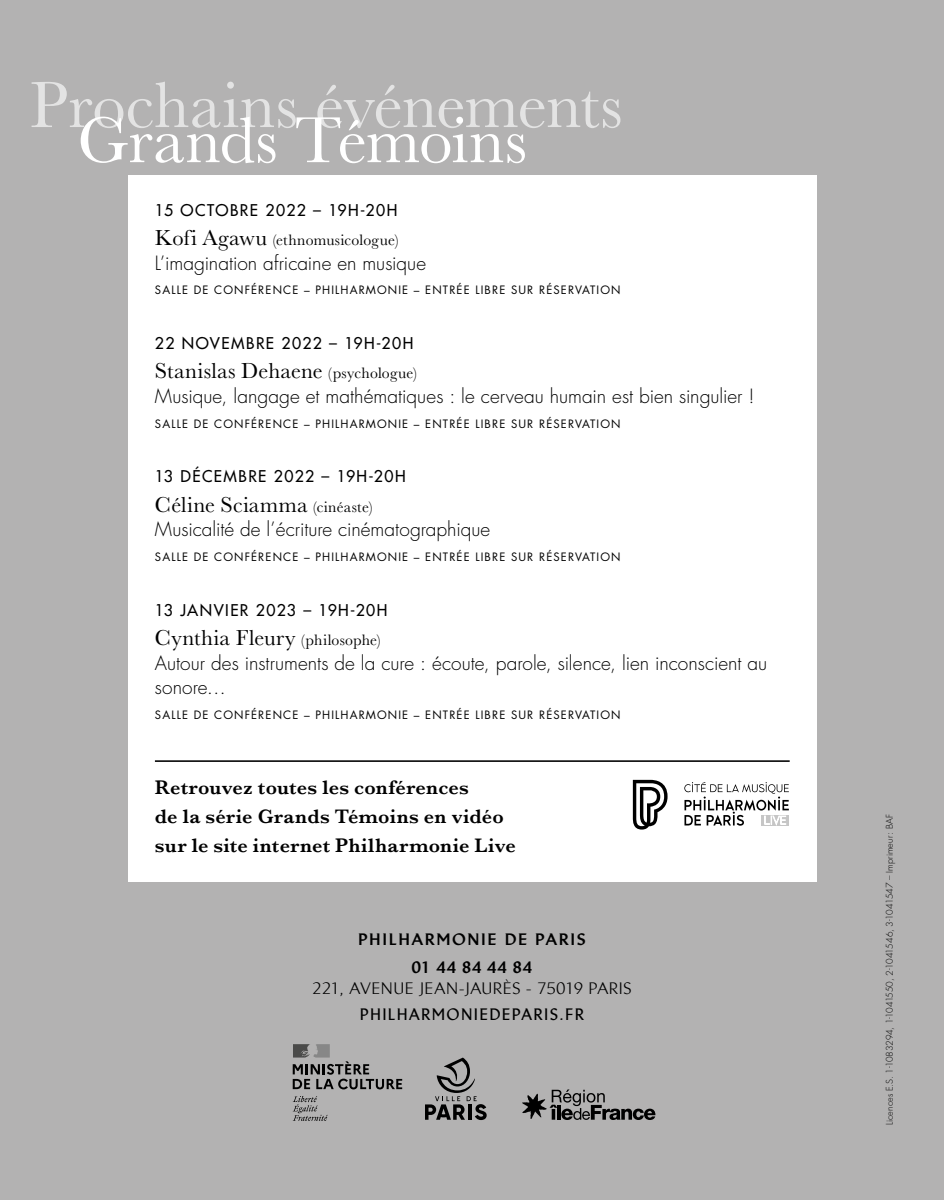
<style>
.page{position:relative;width:944px;height:1200px;background:#fff}
.page>*{position:absolute;margin:0;border:0;box-sizing:border-box;transform-origin:0 0}
.t1{font:67.5px "Baskerville MT Pro";letter-spacing:-.01em;color:#e3e3e3}
.t2{font:67.5px "Baskerville MT Pro";letter-spacing:-.015em;color:#fff}
._05_02_TITRE{font:22.5px "Baskerville MT Pro";letter-spacing:.015em;color:#000}
.t3{font:600 20.25px/29.2px "Baskerville MT Pro";letter-spacing:.015em;color:#000}
._05_03_SOUS_TITRE{font:300 19.12px/24.8px "Futura LTW1 G";color:#000}
._05-01_DATE{font:500 15.75px "Futura LTW1 G";letter-spacing:.085em;color:#000}
.t4{font:15.75px "Brewery Com";letter-spacing:.065em;color:#000}
.t5{font:800 15.75px "Brewery Com";letter-spacing:.14em;color:#000}
._05_02_TITRE-2{font:15.75px "Baskerville MT Pro";letter-spacing:.01em;color:#000}
.t6{font:700 15.75px "Brewery Com";letter-spacing:.125em;color:#000;scale:.95 1}
._05_04_LIEU_TARIF{font:11.25px "Futura LTW1 G";letter-spacing:.1em;color:#000}
.Licence___imprimeur{font:300 9px "Futura LTW1 G";letter-spacing:.005em;color:#000}
.s1{font-size:22.5px}
.s2{font-size:15.75px}
</style>
<div class="page">
<div style="left:0;top:0;width:944px;height:1199px;background:#b3b2b2"></div>
<div style="left:128px;top:175px;width:688px;height:706px;background:#fff"></div>
<hr style="left:155px;top:760px;width:635px;height:1px;background:#000">
<svg style="left:522px;top:1089px;width:134px;height:30px"></svg>
<svg style="left:425px;top:1057px;width:62px;height:62px"></svg>
<svg style="left:293px;top:1044px;width:109px;height:45px"></svg>
<svg style="left:293px;top:1096px;width:35px;height:24px"></svg>
<svg style="left:633px;top:779px;width:35px;height:50px"></svg>
<svg style="left:684px;top:782px;width:105px;height:43px"></svg>
<p class="t1" style="left:29px;top:66px;width:595px">Prochains événements</p>
<p class="t2" style="left:77px;top:101px;width:451px">Grands Témoins</p>
<p class="_05-01_DATE" style="left:155px;top:197px;width:244px">15 OCTOBRE 2022 – 19H-20H</p>
<p class="_05_02_TITRE-2" style="left:155px;top:231px;width:245px"><span class="s1">Kofi Agawu</span> (ethnomusicologue)</p>
<p class="_05_03_SOUS_TITRE" style="left:155px;top:249px;width:273px">L’imagination africaine en musique</p>
<p class="_05_04_LIEU_TARIF" style="left:155px;top:281px;width:467px">SALLE DE CONFÉRENCE – PHILHARMONIE – ENTRÉE LIBRE SUR RÉSERVATION</p>
<p class="_05-01_DATE" style="left:155px;top:330px;width:260px">22 NOVEMBRE 2022 – 19H-20H</p>
<p class="_05_02_TITRE" style="left:155px;top:358px;width:263px">Stanislas Dehaene <span class="s2">(psychologue)</span></p>
<p class="_05_03_SOUS_TITRE" style="left:155px;top:382px;width:601px">Musique, langage et mathématiques : le cerveau humain est bien singulier !</p>
<p class="_05_04_LIEU_TARIF" style="left:155px;top:414px;width:467px">SALLE DE CONFÉRENCE – PHILHARMONIE – ENTRÉE LIBRE SUR RÉSERVATION</p>
<p class="_05-01_DATE" style="left:155px;top:463px;width:252px">13 DÉCEMBRE 2022 – 19H-20H</p>
<p class="_05_02_TITRE" style="left:155px;top:491px;width:219px">Céline Sciamma <span class="s2">(cinéaste)</span></p>
<p class="_05_03_SOUS_TITRE" style="left:155px;top:515px;width:337px">Musicalité de l’écriture cinématographique</p>
<p class="_05_04_LIEU_TARIF" style="left:155px;top:547px;width:467px">SALLE DE CONFÉRENCE – PHILHARMONIE – ENTRÉE LIBRE SUR RÉSERVATION</p>
<p class="_05-01_DATE" style="left:155px;top:596px;width:234px">13 JANVIER 2023 – 19H-20H</p>
<p class="_05_02_TITRE" style="left:155px;top:624px;width:227px">Cynthia Fleury <span class="s2">(philosophe)</span></p>
<p class="_05_03_SOUS_TITRE" style="left:155px;top:649px;width:614px">Autour des instruments de la cure : écoute, parole, silence, lien inconscient au sonore…</p>
<p class="_05_04_LIEU_TARIF" style="left:155px;top:705px;width:467px">SALLE DE CONFÉRENCE – PHILHARMONIE – ENTRÉE LIBRE SUR RÉSERVATION</p>
<p class="t3" style="left:155px;top:772px;width:362px">Retrouvez toutes les conférences<br>de la série Grands Témoins en vidéo sur le site internet Philharmonie Live</p>
<p class="t5" style="left:359px;top:929px;width:228px">PHILHARMONIE DE PARIS</p>
<p class="t5" style="left:412px;top:957px;width:122px">01 44 84 44 84</p>
<p class="t4" style="left:313px;top:979px;width:320px">221, AVENUE JEAN-JAURÈS - 75019 PARIS</p>
<p class="t6" style="left:360px;top:1004px;width:237px">PHILHARMONIEDEPARIS.FR</p>
<p class="Licence___imprimeur" style="left:882px;top:1124px;width:312px;rotate:-90deg">Licences E.S. 1-1083294, 1-1041550, 2-1041546, 3-1041547 – Imprimeur: BAF</p>
</div>
